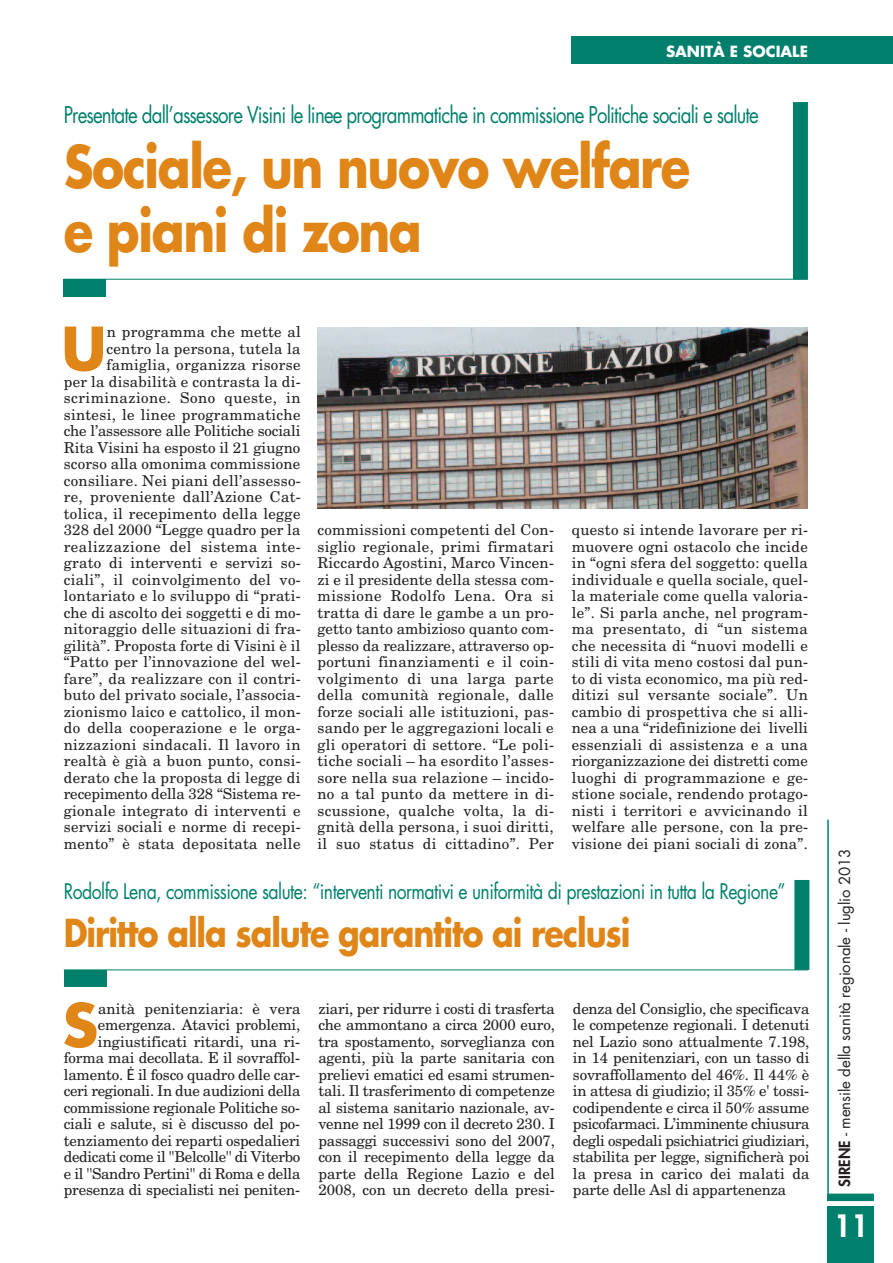
<style>
.page{position:relative;width:893px;height:1263px;background:#fff}
.page>*{position:absolute;margin:0;border:0;box-sizing:border-box;transform-origin:0 0}
.t1{font:700 58.2px "Futura";color:#e08619}
.t2{font:700 57px/64.5px "Futura";letter-spacing:-.03em;color:#e08619;scale:.85 1}
.t3{font:700 37.5px "Futura";letter-spacing:-.035em;color:#e08619;scale:.85 1}
.t4{font:800 30px "Futura";color:#fff}
.t5{font:22.5px "Futura";letter-spacing:-.045em;color:#00806c;scale:.83 1}
.t6{font:21px "Futura";letter-spacing:-.03em;color:#00806c;scale:.84 1}
.t7{font:15px/16.5px "New Century Schlbk";letter-spacing:.02em;color:#231f20;text-align:justify}
.t8{font:15px/16.5px "New Century Schlbk";letter-spacing:-.01em;color:#231f20;text-align:right}
.t9{font:15px "Futura";letter-spacing:-.005em;color:#231f20}
.t10{font:700 15px "Futura";color:#fff}
.s1{font-family:"Lucida Grande"}
.s2{font-weight:800}
</style>
<div class="page">
<div style="left:827px;top:1193px;width:47px;height:8px;background:#00806c"></div>
<hr style="left:827px;top:820px;width:2px;height:381px;background:#00806c">
<div style="left:827px;top:1207px;width:47px;height:56px;background:#00806c"></div>
<div style="left:571px;top:37px;width:322px;height:27px;background:#00806c"></div>
<div style="left:64px;top:279px;width:42px;height:17px;background:#00806c"></div>
<hr style="left:64px;top:279px;width:744px;height:1px;background:#00806c">
<div style="left:793px;top:102px;width:15px;height:177px;background:#00806c"></div>
<div style="left:64px;top:970px;width:42px;height:16px;background:#00806c"></div>
<hr style="left:64px;top:969px;width:744px;height:1px;background:#00806c">
<div style="left:794px;top:880px;width:15px;height:90px;background:#00806c"></div>
<img style="left:317px;top:327px;width:491px;height:182px">
<p class="t10" style="left:666px;top:44px;width:143px">SANITÀ E SOCIALE</p>
<h3 class="t5" style="left:64px;top:105px;width:839px">Presentate dall’assessore Visini le linee programmatiche in commissione Politiche sociali e salute</h3>
<h2 class="t2" style="left:64px;top:139px;width:739px">Sociale, un nuovo welfare e piani di zona</h2>
<p class="t7" style="left:64px;top:324px;width:239px;text-align:right">n programma che mette al centro la persona, tutela la famiglia, organizza risorse<br>per la disabilità e contrasta la di&shy;scriminazione. Sono queste, in sintesi, le linee programmatiche che l’assessore alle Politiche sociali Rita Visini ha esposto il 21 giugno scorso alla omonima commissione consiliare. Nei piani dell’assesso&shy;re, proveniente dall’Azione Cat&shy;tolica, il recepimento della legge 328 del 2000 “Legge quadro per la realizzazione del sistema inte&shy;grato di interventi e servizi so&shy;ciali”, il coinvolgimento del vo&shy;lontariato e lo sviluppo di “prati&shy;che di ascolto dei soggetti e di mo&shy;nitoraggio delle situazioni di fra&shy;gilità”. Proposta forte di Visini è il “Patto per l’innovazione del wel&shy;fare”, da realizzare con il contri&shy;buto del privato sociale, l’associa&shy;zionismo laico e cattolico, il mon&shy;do della cooperazione e le orga&shy;nizzazioni sindacali. Il lavoro in realtà è già a buon punto, consi&shy;derato che la proposta di legge di recepimento della 328 “Sistema re&shy;gionale integrato di interventi e servizi sociali e norme di recepi&shy;mento” è stata depositata nelle</p>
<h1 class="t1" style="left:61px;top:322px;width:47px">U</h1>
<p class="t7" style="left:317px;top:522px;width:238px">commissioni competenti del Con&shy;siglio regionale, primi firmatari Riccardo Agostini, Marco Vincen&shy;zi e il presidente della stessa com&shy;missione Rodolfo Lena. Ora si tratta di dare le gambe a un pro&shy;getto tanto ambizioso quanto com&shy;plesso da realizzare, attraverso op&shy;portuni finanziamenti e il coin&shy;volgimento di una larga parte della comunità regionale, dalle forze sociali alle istituzioni, pas&shy;sando per le aggregazioni locali e gli operatori di settore. “Le poli&shy;tiche sociali – ha esordito l’asses&shy;sore nella sua relazione – incido&shy;no a tal punto da mettere in di&shy;scussione, qualche volta, la di&shy;gnità della persona, i suoi diritti, il suo status di cittadino”. Per</p>
<p class="t7" style="left:572px;top:522px;width:238px">questo si intende lavorare per ri&shy;muovere ogni ostacolo che incide in “ogni sfera del soggetto: quella individuale e quella sociale, quel&shy;la materiale come quella valoria&shy;le”. Si parla anche, nel program&shy;ma presentato, di “un sistema che necessita di “nuovi modelli e stili di vita meno costosi dal pun&shy;to di vista economico, ma più red&shy;ditizi sul versante sociale”. Un cambio di prospettiva che si alli&shy;nea a una “ridefinizione dei livelli essenziali di assistenza e a una riorganizzazione dei distretti come luoghi di programmazione e ge&shy;stione sociale, rendendo protago&shy;nisti i territori e avvicinando il welfare alle persone, con la pre&shy;visione dei piani sociali di zona”.</p>
<h3 class="t6" style="left:64px;top:882px;width:861px">Rodolfo Lena, commissione salute: “interventi normativi e uniformità di prestazioni in tutta la Regione”</h3>
<h3 class="t3" style="left:64px;top:916px;width:668px">Diritto alla salute garantito ai reclusi</h3>
<h1 class="t1" style="left:62px;top:998px;width:37px">S</h1>
<p class="t8" style="left:64px;top:1000px;width:238px">anità penitenziaria: è vera emergenza. Atavici problemi, ingiustificati ritardi, una ri&shy;forma mai decollata. E il sovraffol&shy;lamento. <span class="s1">Ė</span> il fosco quadro delle car&shy;ceri regionali. In due audizioni della commissione regionale Politiche so&shy;ciali e salute, si è discusso del po&shy;tenziamento dei reparti ospedalieri dedicati come il ''Belcolle'' di Viterbo e il ''Sandro Pertini'' di Roma e della presenza di specialisti nei peniten-</p>
<p class="t7" style="left:318px;top:1000px;width:238px">ziari, per ridurre i costi di trasferta che ammontano a circa 2000 euro, tra spostamento, sorveglianza con agenti, più la parte sanitaria con prelievi ematici ed esami strumen&shy;tali. Il trasferimento di competenze al sistema sanitario nazionale, av&shy;venne nel 1999 con il decreto 230. I passaggi successivi sono del 2007, con il recepimento della legge da parte della Regione Lazio e del 2008, con un decreto della presi-</p>
<p class="t7" style="left:573px;top:1000px;width:238px">denza del Consiglio, che specificava le competenze regionali. I detenuti nel Lazio sono attualmente 7.198, in 14 penitenziari, con un tasso di sovraffollamento del 46%. Il 44% è in attesa di giudizio; il 35% e' tossi&shy;codipendente e circa il 50% assume psicofarmaci. L’imminente chiusura degli ospedali psichiatrici giudiziari, stabilita per legge, significherà poi la presa in carico dei malati da parte delle Asl di appartenenza</p>
<p class="t9" style="left:838px;top:1186px;width:339px;rotate:-90deg"><span class="s2">SIRENE</span> - mensile della sanità regionale - luglio 2013</p>
<h3 class="t4" style="left:834px;top:1211px;width:36px">11</h3>
</div>
